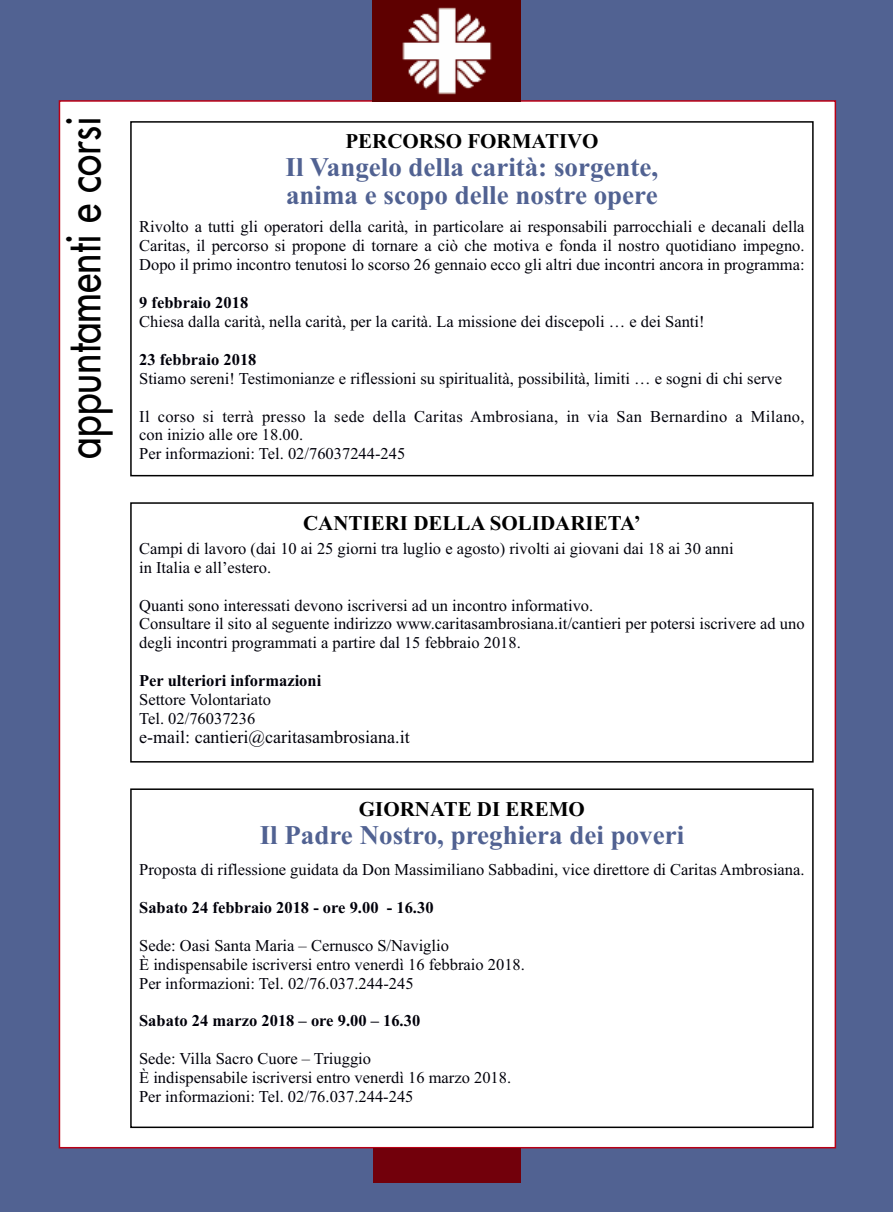
<style>
.page{position:relative;width:893px;height:1212px;background:#516292}
.page>*{position:absolute;margin:0;border:0;box-sizing:border-box;transform-origin:0 0}
.t1{font:45.9px "Futura";color:#000;scale:.85 1}
.t2{font:700 27px/27.9px "Times New Roman";color:#516292}
.t3{font:700 21px "Times New Roman";color:#000}
.t4{font:18px "Times New Roman";color:#00000a}
.t5{font:16.5px/18.9px "Times New Roman";color:#00000a}
.t6{font:16.5px/18.9px "Times New Roman";letter-spacing:.02em;color:#00000a}
.t7{font:700 16.5px "Times New Roman";color:#00000a}
</style>
<div class="page">
<div style="left:60px;top:102px;width:775px;height:1045px;background:#fff"></div>
<div style="left:373px;top:1149px;width:148px;height:34px;background:#72000b"></div>
<img style="left:372px;top:0;width:148px;height:102px">
<div style="left:130px;top:121px;width:684px;height:355px;border:2px solid #000"></div>
<div style="left:130px;top:788px;width:684px;height:340px;border:2px solid #000"></div>
<div style="left:130px;top:502px;width:684px;height:260px;border:2px solid #000"></div>
<h1 class="t1" style="left:61px;top:459px;width:404px;rotate:-90deg">appuntamenti e corsi</h1>
<p class="t3" style="left:345px;top:129px;width:254px">PERCORSO FORMATIVO</p>
<h2 class="t2" style="left:286px;top:153px;width:374px">Il Vangelo della carità: sorgente, anima e scopo delle nostre opere</h2>
<p class="t5" style="left:139px;top:217px;width:667px;text-align:justify">Rivolto a tutti gli operatori della carità, in particolare ai responsabili parrocchiali e decanali della Caritas, il percorso si propone di tornare a ciò che motiva e fonda il nostro quotidiano impegno.<br>Dopo il primo incontro tenutosi lo scorso 26 gennaio ecco gli altri due incontri ancora in programma:</p>
<p class="t7" style="left:139px;top:293px;width:111px">9 febbraio 2018</p>
<p class="t5" style="left:139px;top:312px;width:567px">Chiesa dalla carità, nella carità, per la carità. La missione dei discepoli … e dei Santi!</p>
<p class="t7" style="left:139px;top:349px;width:119px">23 febbraio 2018</p>
<p class="t5" style="left:139px;top:369px;width:644px">Stiamo sereni! Testimonianze e riflessioni su spiritualità, possibilità, limiti … e sogni di chi serve</p>
<p class="t6" style="left:139px;top:406px;width:667px">Il corso si terrà presso la sede della Caritas Ambrosiana, in via San Bernardino a Milano, con inizio alle ore 18.00.<br>Per informazioni: Tel. 02/76037244-245</p>
<p class="t3" style="left:303px;top:510px;width:339px">CANTIERI DELLA SOLIDARIETA’</p>
<p class="t5" style="left:139px;top:539px;width:596px">Campi di lavoro (dai 10 ai 25 giorni tra luglio e agosto) rivolti ai giovani dai 18 ai 30 anni in Italia e all’estero.</p>
<p class="t5" style="left:139px;top:595px;width:667px">Quanti sono interessati devono iscriversi ad un incontro informativo.<br>Consultare il sito al seguente indirizzo www.caritasambrosiana.it/cantieri per potersi iscrivere ad uno degli incontri programmati a partire dal 15 febbraio 2018.</p>
<p class="t7" style="left:139px;top:671px;width:184px">Per ulteriori informazioni</p>
<p class="t5" style="left:139px;top:690px;width:133px">Settore Volontariato<br>Tel. 02/76037236</p>
<p class="t4" style="left:139px;top:726px;width:272px">e-mail: cantieri@caritasambrosiana.it</p>
<p class="t3" style="left:359px;top:796px;width:227px">GIORNATE DI EREMO</p>
<h2 class="t2" style="left:260px;top:820px;width:426px">Il Padre Nostro, preghiera dei poveri</h2>
<p class="t5" style="left:139px;top:860px;width:667px">Proposta di riflessione guidata da Don Massimiliano Sabbadini, vice direttore di Caritas Ambrosiana.</p>
<p class="t7" style="left:139px;top:898px;width:296px">Sabato 24 febbraio 2018 - ore 9.00 - 16.30</p>
<p class="t5" style="left:139px;top:936px;width:387px">Sede: Oasi Santa Maria – Cernusco S/Naviglio<br>È indispensabile iscriversi entro venerdì 16 febbraio 2018.<br>Per informazioni: Tel. 02/76.037.244-245</p>
<p class="t7" style="left:139px;top:1011px;width:283px">Sabato 24 marzo 2018 – ore 9.00 – 16.30</p>
<p class="t5" style="left:139px;top:1049px;width:374px">Sede: Villa Sacro Cuore – Triuggio<br>È indispensabile iscriversi entro venerdì 16 marzo 2018.<br>Per informazioni: Tel. 02/76.037.244-245</p>
</div>
